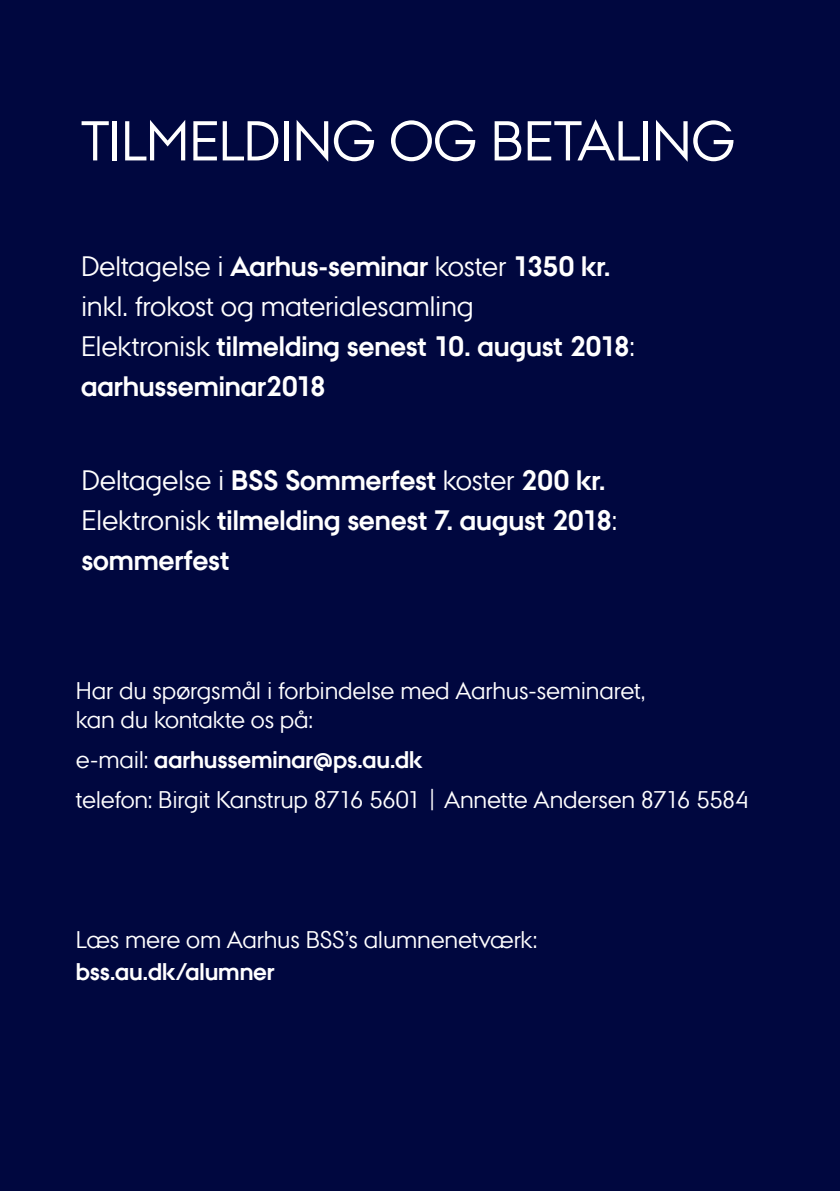
<style>
.page{position:relative;width:840px;height:1191px;background:#fff}
.page>*{position:absolute;margin:0;border:0;box-sizing:border-box;transform-origin:0 0}
.Headline{font:56px "AU Passata";letter-spacing:-.005em;color:#fff}
.Headline-2{font:700 28px "AU Passata";letter-spacing:-.005em;color:#fff}
.Headline-3{font:28px "AU Passata";letter-spacing:-.01em;color:#fff}
.Headline-4{font:24px/28.8px "AU Passata";letter-spacing:-.01em;color:#fff}
.Headline-5{font:700 24px "AU Passata";color:#fff}
.s1{font-weight:400}
</style>
<div class="page">
<div style="left:0;top:0;width:839px;height:1191px;background:#00073f"></div>
<p class="Headline" style="left:81px;top:108px;width:655px">TILMELDING OG BETALING</p>
<p class="Headline-2" style="left:81px;top:250px;width:530px"><span class="s1">Deltagelse i</span> Aarhus-seminar <span class="s1">koster</span> 1350 kr.</p>
<p class="Headline-3" style="left:81px;top:290px;width:394px">inkl. frokost og materialesamling</p>
<p class="Headline-2" style="left:81px;top:330px;width:555px"><span class="s1">Elektronisk</span> tilmelding senest 10. august 2018<span class="s1">:</span></p>
<p class="Headline-2" style="left:81px;top:370px;width:247px">aarhusseminar2018</p>
<p class="Headline-2" style="left:82px;top:464px;width:525px"><span class="s1">Deltagelse i</span> BSS Sommerfest <span class="s1">koster</span> 200 kr.</p>
<p class="Headline-2" style="left:82px;top:504px;width:537px"><span class="s1">Elektronisk</span> tilmelding senest 7. august 2018<span class="s1">:</span></p>
<p class="Headline-2" style="left:82px;top:544px;width:149px">sommerfest</p>
<p class="Headline-4" style="left:76px;top:675px;width:570px">Har du spørgsmål i forbindelse med Aarhus-seminaret, kan du kontakte os på:</p>
<p class="Headline-5" style="left:76px;top:745px;width:347px"><span class="s1">e-mail:</span> aarhusseminar@ps.au.dk</p>
<p class="Headline-4" style="left:76px;top:784px;width:674px">telefon: Birgit Kanstrup 8716 5601 | Annette Andersen 8716 5584</p>
<p class="Headline-4" style="left:76px;top:925px;width:462px">Læs mere om Aarhus BSS’s alumnenetværk:</p>
<p class="Headline-5" style="left:76px;top:958px;width:200px">bss.au.dk/alumner</p>
</div>
